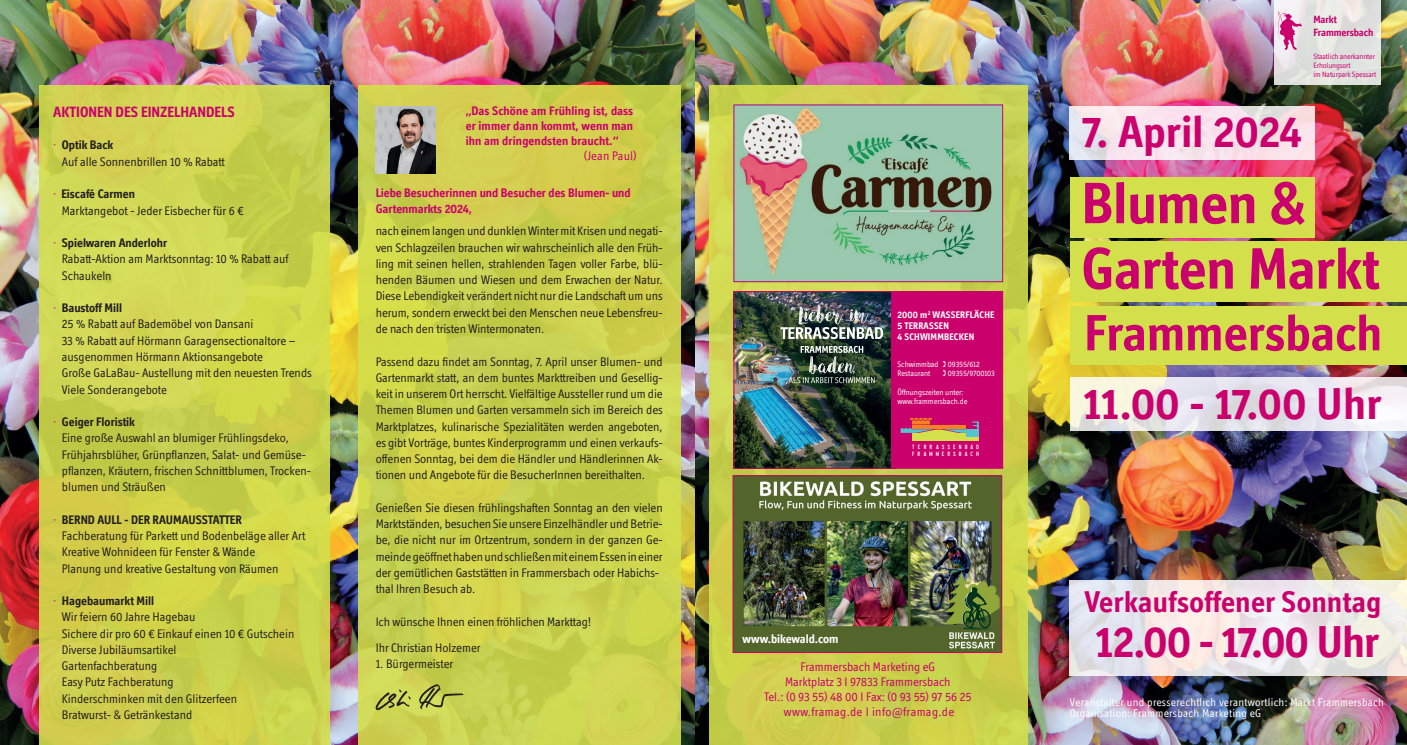
<style>
.page{position:relative;width:1407px;height:745px;background:#fff}
.page>*{position:absolute;margin:0;border:0;box-sizing:border-box;transform-origin:0 0}
.t1{font:700 58.75px/65.4px "Officina Display ITC Std";color:#ca016c}
.t2{font:700 51.25px "Officina Display ITC Std";letter-spacing:.005em;color:#ca016c}
.t3{font:700 45px "Officina Display ITC Std";color:#ca016c}
.t4{font:700 30px "Officina Display ITC Std";letter-spacing:.015em;color:#ca016c}
.t5{font:700 15px "Officina Display ITC Std";color:#ca016c}
.t6{font:12.5px/16.2px "Officina Display ITC Std";letter-spacing:-.005em;color:#231f20}
.t7{font:700 12.5px/15px "Officina Display ITC Std";color:#ca016c;text-align:justify}
.t8{font:12.5px/15px "Officina Display ITC Std";color:#ca016c;text-align:center}
.t9{font:700 12.5px "Officina Display ITC Std";color:#fff}
.t10{font:11.25px/11.2px "Officina Display ITC Std";letter-spacing:.025em;color:#fff}
.t11{font:700 10.62px/12.8px "Officina Display ITC Std";letter-spacing:-.01em;color:#ca016c}
.t12{font:700 9.62px/11px "Officina Display ITC Std";letter-spacing:.02em;color:#fff}
.t13{font:8px/9.2px "Officina Display ITC Std";color:#fff}
.t14{font:8px "Officina Display ITC Std";letter-spacing:-.02em;color:#fff}
.t15{font:7.75px/9.2px "Officina Display ITC Std";letter-spacing:-.01em;color:#ca016c}
.t16{font:6.38px/7.5px "Gliscor Gothic";letter-spacing:.47em;color:#fff}
.s1{color:#cc1a71}
.s2{font-weight:700}
</style>
<div class="page">
<img style="left:0;top:0;width:1407px;height:744px">
<div style="left:358px;top:85px;width:322px;height:659px;background:linear-gradient(to right,#ccd24e,#cbd04e)"></div>
<svg style="left:39px;top:85px;width:291px;height:659px"></svg>
<svg style="left:1274px;top:0;width:107px;height:85px;fill:#e0e2de"></svg>
<svg style="left:709px;top:85px;width:319px;height:659px;fill:#cfd04d"></svg>
<img style="left:376px;top:106px;width:60px;height:68px">
<svg style="left:1277px;top:11px;width:25px;height:39px"></svg>
<img style="left:735px;top:107px;width:266px;height:173px">
<div style="left:733px;top:105px;width:270px;height:177px;border:1px solid #ca016c"></div>
<img style="left:735px;top:293px;width:156px;height:173px">
<div style="left:891px;top:291px;width:111px;height:177px;background:#ca016c"></div>
<img style="left:789px;top:345px;width:85px;height:38px">
<img style="left:780px;top:304px;width:103px;height:35px">
<hr style="left:912px;top:437px;width:67px;height:4px;background:#d4df4c">
<svg style="left:900px;top:417px;width:79px;height:20px"></svg>
<div style="left:733px;top:291px;width:270px;height:177px;border:1px solid #ca016c"></div>
<img style="left:735px;top:477px;width:265px;height:173px">
<div style="left:733px;top:475px;width:269px;height:177px;border:1px solid #ca016c"></div>
<svg style="left:1070px;top:377px;width:337px;height:54px"></svg>
<div style="left:1070px;top:306px;width:337px;height:58px;background:#d4df4c"></div>
<div style="left:1070px;top:241px;width:337px;height:61px;background:#d4df4c"></div>
<div style="left:1070px;top:177px;width:245px;height:60px;background:#d4df4c"></div>
<svg style="left:1069px;top:579px;width:338px;height:96px"></svg>
<svg style="left:1069px;top:106px;width:246px;height:53px;fill:#fae3ed"></svg>
<img style="left:370px;top:681px;width:107px;height:30px">
<p class="t5" style="left:53px;top:103px;width:183px">AKTIONEN DES EINZELHANDELS</p>
<p class="t6" style="left:62px;top:137px;width:164px;text-indent:-9px"><span class="s1">·</span> <span class="s2">Optik Back<br></span>Auf alle Sonnenbrillen 10 % Rabatt</p>
<p class="t6" style="left:62px;top:186px;width:183px;text-indent:-9px"><span class="s1">·</span> <span class="s2">Eiscafé Carmen<br></span>Marktangebot - Jeder Eisbecher für 6 €</p>
<p class="t6" style="left:62px;top:234px;width:228px;text-indent:-9px"><span class="s1">·</span> <span class="s2">Spielwaren Anderlohr<br></span>Rabatt-Aktion am Marktsonntag: 10 % Rabatt auf<br>Schaukeln</p>
<p class="t6" style="left:62px;top:299px;width:251px;text-indent:-9px"><span class="s1">·</span> <span class="s2">Baustoff Mill<br></span>25 % Rabatt auf Bademöbel von Dansani<br>33 % Rabatt auf Hörmann Garagensectionaltore – ausgenommen Hörmann Aktionsangebote<br>Große GaLaBau- Austellung mit den neuesten Trends Viele Sonderangebote</p>
<p class="t6" style="left:62px;top:413px;width:251px;text-indent:-9px"><span class="s1">·</span> <span class="s2">Geiger Floristik<br></span>Eine große Auswahl an blumiger Frühlingsdeko, Frühjahrsblüher, Grünpflanzen, Salat- und Gemüse&shy;pflanzen, Kräutern, frischen Schnittblumen, Trocken&shy;blumen und Sträußen</p>
<p class="t6" style="left:62px;top:511px;width:245px;text-indent:-9px"><span class="s1">·</span> <span class="s2">BERND AULL - DER RAUMAUSSTATTER </span>Fachberatung für Parkett und Bodenbeläge aller Art Kreative Wohnideen für Fenster &amp; Wände<br>Planung und kreative Gestaltung von Räumen</p>
<p class="t6" style="left:62px;top:592px;width:234px;text-indent:-9px"><span class="s1">·</span> <span class="s2">Hagebaumarkt Mill<br></span>Wir feiern 60 Jahre Hagebau<br>Sichere dir pro 60 € Einkauf einen 10 € Gutschein<br>Diverse Jubiläumsartikel<br>Gartenfachberatung<br>Easy Putz Fachberatung<br>Kinderschminken mit den Glitzerfeen<br>Bratwurst- &amp; Getränkestand</p>
<p class="t7" style="left:466px;top:103px;width:169px">„Das Schöne am Frühling ist, dass er immer dann kommt, wenn man ihn am dringendsten braucht.“</p>
<p class="t8" style="left:584px;top:148px;width:54px">(Jean Paul)</p>
<p class="t7" style="left:376px;top:184px;width:257px;line-height:16.2px">Liebe Besucherinnen und Besucher des Blumen- und<br>Gartenmarkts 2024,</p>
<p class="t6" style="left:376px;top:222px;width:289px;text-align:justify">nach einem langen und dunklen Winter mit Krisen und negati&shy;ven Schlagzeilen brauchen wir wahrscheinlich alle den Früh&shy;ling mit seinen hellen, strahlenden Tagen voller Farbe, blü&shy;henden Bäumen und Wiesen und dem Erwachen der Natur.<br>Diese Lebendigkeit verändert nicht nur die Landschaft um uns herum, sondern erweckt bei den Menschen neue Lebensfreu&shy;de nach den tristen Wintermonaten.</p>
<p class="t6" style="left:376px;top:352px;width:289px;text-align:justify">Passend dazu findet am Sonntag, 7. April unser Blumen- und Gartenmarkt statt, an dem buntes Markttreiben und Gesellig&shy;keit in unserem Ort herrscht. Vielfältige Aussteller rund um die Themen Blumen und Garten versammeln sich im Bereich des Marktplatzes, kulinarische Spezialitäten werden angeboten, es gibt Vorträge, buntes Kinderprogramm und einen verkaufs&shy;offenen Sonntag, bei dem die Händler und Händlerinnen Ak&shy;tionen und Angebote für die BesucherInnen bereithalten.</p>
<p class="t6" style="left:376px;top:499px;width:289px">Genießen Sie diesen frühlingshaften Sonntag an den vielen Marktständen, besuchen Sie unsere Einzelhändler und Betrie&shy;be, die nicht nur im Ortzentrum, sondern in der ganzen Ge&shy;meinde geöffnet haben und schließen mit einem Essen in einer der gemütlichen Gaststätten in Frammersbach oder Habichs&shy;thal Ihren Besuch ab.</p>
<p class="t6" style="left:376px;top:607px;width:217px;line-height:26.2px">Ich wünsche Ihnen einen fröhlichen Markttag!<br>Ihr Christian Holzemer</p>
<p class="t6" style="left:376px;top:655px;width:79px">1. Bürgermeister</p>
<p class="t12" style="left:897px;top:309px;width:98px">2000 m<sup>2</sup> WASSERFLÄCHE<br>5 TERRASSEN<br>4 SCHWIMMBECKEN</p>
<p class="t13" style="left:897px;top:359px;width:84px">Schwimmbad 09355/612<br>Restaurant</p>
<p class="t14" style="left:948px;top:369px;width:48px">09355/9700103</p>
<p class="t13" style="left:897px;top:387px;width:72px">Öffnungszeiten unter: www.frammersbach.de</p>
<p class="t16" style="left:912px;top:442px;width:68px">TERR ASSENBAD<br>FRAMMERSBACH</p>
<p class="t9" style="left:742px;top:631px;width:97px">www.bikewald.com</p>
<p class="t8" style="left:764px;top:658px;width:209px">Frammersbach Marketing eG<br>Marktplatz 3 I 97833 Frammersbach<br>Tel.: (0 93 55) 48 00 I Fax: (0 93 55) 97 56 25 www.framag.de I info@framag.de</p>
<p class="t11" style="left:1313px;top:13px;width:61px">Markt<br>Frammersbach</p>
<p class="t15" style="left:1313px;top:51px;width:64px">Staatlich anerkannter<br>Erholungsort<br>im Naturpark Spessart</p>
<h3 class="t3" style="left:1082px;top:106px;width:222px">7. April 2024</h3>
<h1 class="t1" style="left:1081px;top:170px;width:299px">Blumen &amp;<br>Garten Markt</h1>
<h2 class="t2" style="left:1084px;top:303px;width:299px">Frammersbach</h2>
<h3 class="t3" style="left:1083px;top:377px;width:300px">11.00 - 17.00 Uhr</h3>
<h3 class="t4" style="left:1084px;top:583px;width:298px">Verkaufsoffener Sonntag</h3>
<h3 class="t3" style="left:1095px;top:615px;width:286px">12.00 - 17.00 Uhr</h3>
<p class="t10" style="left:1070px;top:695px;width:315px">Veranstalter und presserechtlich verantwortlich: Markt Frammersbach<br>Organisation: Frammersbach Marketing eG</p>
</div>
